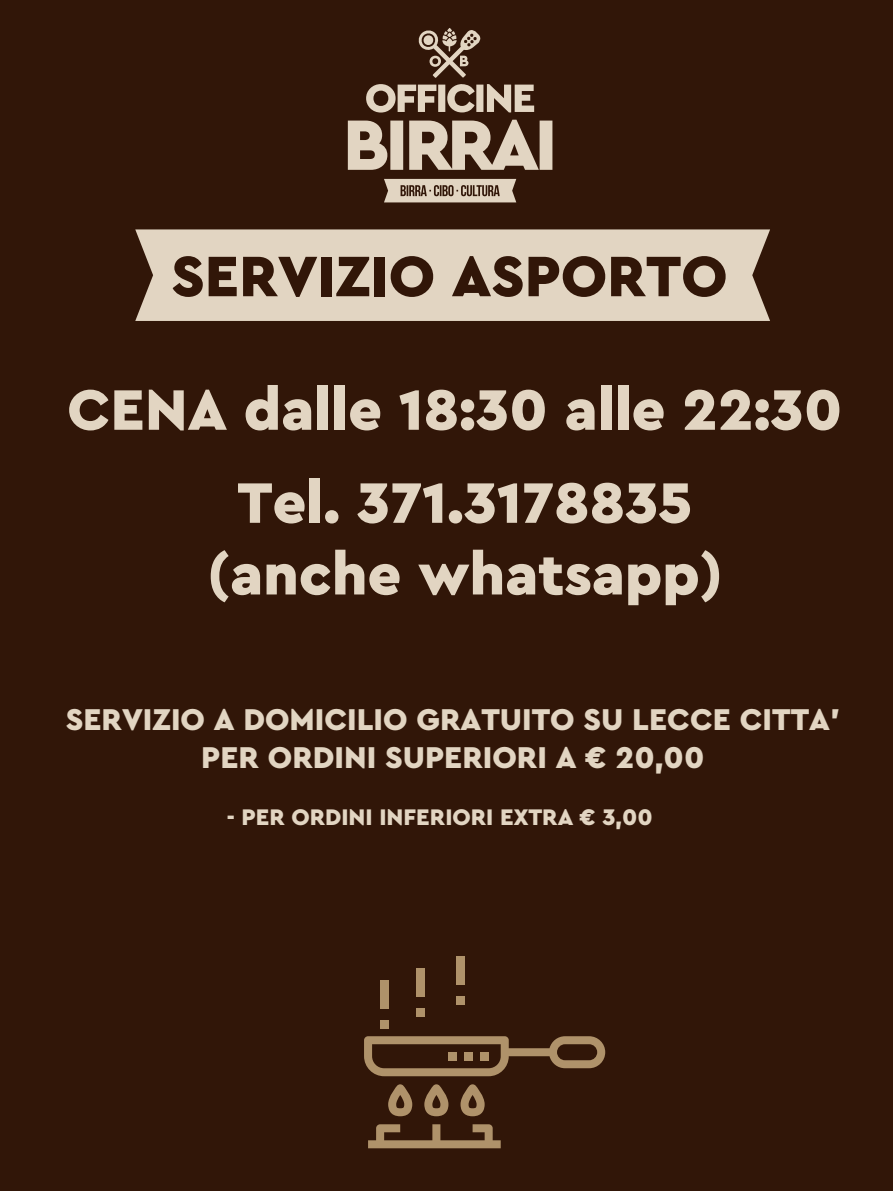
<style>
.page{position:relative;width:893px;height:1191px;background:#311608}
.page>*{position:absolute;margin:0;border:0;box-sizing:border-box;transform-origin:0 0}
.t1{font:900 59.7px/71.7px "Cera Pro";color:#e2d5c2;text-align:center}
.t2{font:900 59.7px "Cera Pro";color:#311608}
.t3{font:900 31.5px/37.8px "Cera Pro";color:#e2d5c2;text-align:center}
.t4{font:900 23.7px "Cera Pro";color:#e2d5c2}
</style>
<div class="page">
<div style="left:135px;top:229px;width:635px;height:92px;background:#e2d5c2"></div>
<svg style="left:424px;top:1084px;width:24px;height:32px"></svg>
<svg style="left:460px;top:1084px;width:25px;height:32px"></svg>
<svg style="left:388px;top:1084px;width:24px;height:32px"></svg>
<svg style="left:364px;top:1036px;width:241px;height:40px"></svg>
<svg style="left:368px;top:1124px;width:133px;height:24px"></svg>
<div style="left:481px;top:1052px;width:8px;height:8px;background:#af926a"></div>
<div style="left:465px;top:1052px;width:8px;height:8px;background:#af926a"></div>
<div style="left:448px;top:1052px;width:8px;height:8px;background:#af926a"></div>
<div style="left:380px;top:1020px;width:8px;height:8px;background:#af926a"></div>
<div style="left:380px;top:980px;width:8px;height:28px;background:#af926a"></div>
<div style="left:416px;top:1008px;width:8px;height:8px;background:#af926a"></div>
<div style="left:416px;top:968px;width:8px;height:28px;background:#af926a"></div>
<div style="left:456px;top:996px;width:9px;height:8px;background:#af926a"></div>
<div style="left:456px;top:956px;width:9px;height:28px;background:#af926a"></div>
<svg style="left:418px;top:28px;width:63px;height:50px"></svg>
<svg style="left:348px;top:120px;width:204px;height:50px"></svg>
<svg style="left:366px;top:84px;width:168px;height:29px"></svg>
<svg style="left:384px;top:179px;width:132px;height:23px;background:#bcac9a"></svg>
<h1 class="t2" style="left:171px;top:236px;width:558px">SERVIZIO ASPORTO</h1>
<h1 class="t1" style="left:67px;top:372px;width:777px">CENA dalle 18:30 alle 22:30</h1>
<h1 class="t1" style="left:207px;top:465px;width:517px">Tel. 371.3178835 (anche whatsapp)</h1>
<p class="t3" style="left:66px;top:699px;width:776px">SERVIZIO A DOMICILIO GRATUITO SU LECCE CITTA’<br>PER ORDINI SUPERIORI A € 20,00</p>
<p class="t4" style="left:227px;top:801px;width:427px">- PER ORDINI INFERIORI EXTRA € 3,00</p>
</div>
